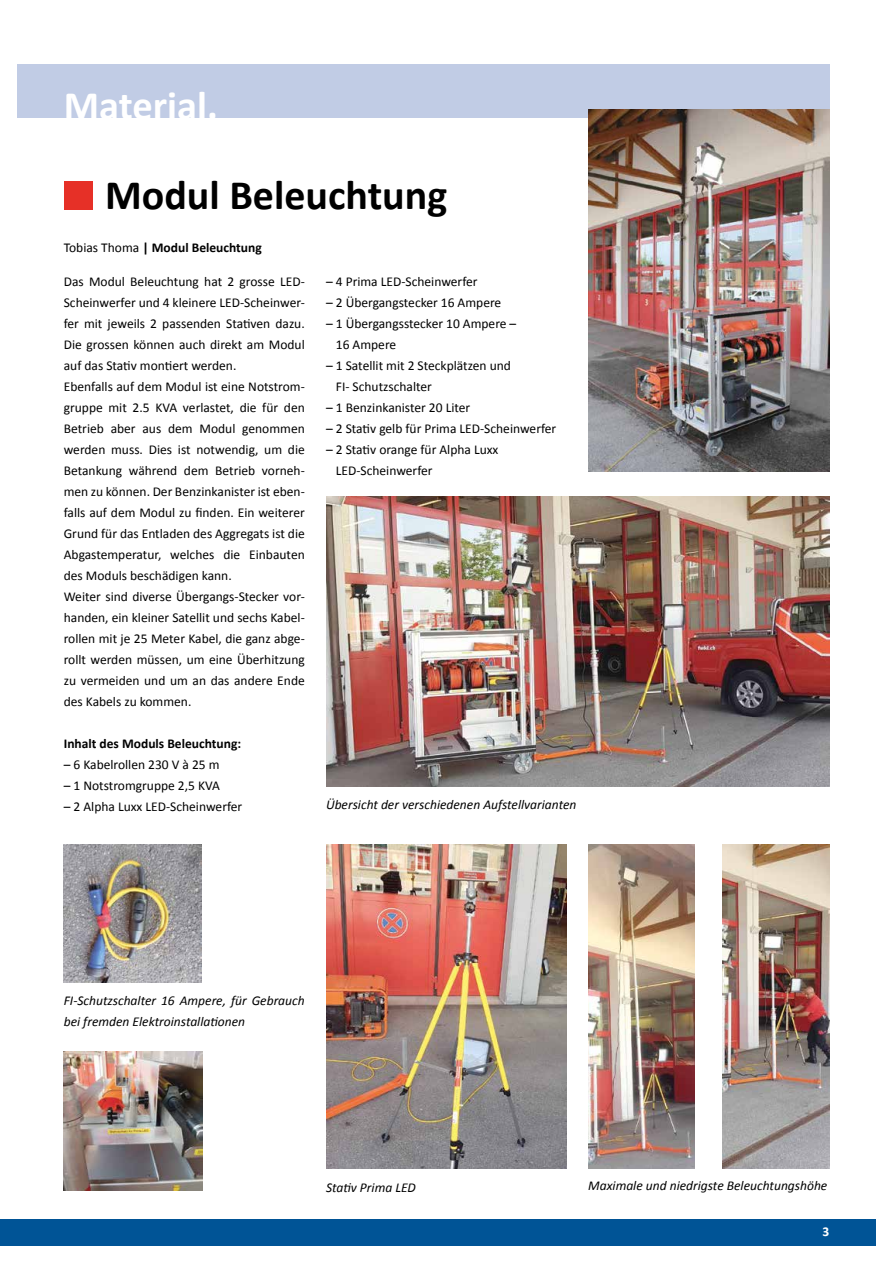
<style>
.page{position:relative;width:893px;height:1263px;background:#fff}
.page>*{position:absolute;margin:0;border:0;box-sizing:border-box;transform-origin:0 0}
.t1{font:700 42px "Calibri";color:#000}
.t2{font:700 40.5px "Calibri";color:#fff}
.t3{font:13.5px/21px "Calibri";color:#000}
.t4{font:italic 13.5px/21px "Calibri";color:#000}
.t5{font:700 13.5px "Calibri";color:#000}
.t6{font:700 13.5px "Calibri";color:#fff}
.s1{font-weight:400}
</style>
<div class="page">
<div style="left:0;top:1219px;width:876px;height:27px;background:#005496"></div>
<div style="left:17px;top:64px;width:812px;height:53px;background:#c1cce5"></div>
<div style="left:64px;top:181px;width:29px;height:28px;background:#e63027"></div>
<img style="left:588px;top:110px;width:241px;height:361px">
<img style="left:326px;top:496px;width:503px;height:291px">
<img style="left:64px;top:845px;width:138px;height:138px">
<img style="left:327px;top:845px;width:240px;height:323px">
<img style="left:64px;top:1052px;width:139px;height:139px">
<img style="left:588px;top:845px;width:106px;height:323px">
<img style="left:723px;top:845px;width:106px;height:323px">
<h2 class="t2" style="left:64px;top:80px;width:156px">Material.</h2>
<h1 class="t1" style="left:105px;top:169px;width:344px">Modul Beleuchtung</h1>
<p class="t5" style="left:64px;top:239px;width:200px"><span class="s1">Tobias Thoma</span> | Modul Beleuchtung</p>
<p class="t3" style="left:64px;top:271px;width:243px">Das Modul Beleuchtung hat 2 grosse LED-Scheinwerfer und 4 kleinere LED-Scheinwer&shy;fer mit jeweils 2 passenden Stativen dazu.<br>Die grossen können auch direkt am Modul auf das Stativ montiert werden.<br>Ebenfalls auf dem Modul ist eine Notstrom&shy;gruppe mit 2.5 KVA verlastet, die für den Betrieb aber aus dem Modul genommen werden muss. Dies ist notwendig, um die Betankung während dem Betrieb vorneh&shy;men zu können. Der Benzinkanister ist eben&shy;falls auf dem Modul zu finden. Ein weiterer Grund für das Entladen des Aggregats ist die Abgastemperatur, welches die Einbauten des Moduls beschädigen kann.<br>Weiter sind diverse Übergangs-Stecker vor&shy;handen, ein kleiner Satellit und sechs Kabel&shy;rollen mit je 25 Meter Kabel, die ganz abge&shy;rollt werden müssen, um eine Überhitzung zu vermeiden und um an das andere Ende des Kabels zu kommen.</p>
<p class="t5" style="left:64px;top:735px;width:179px">Inhalt des Moduls Beleuchtung:</p>
<p class="t3" style="left:64px;top:754px;width:157px">– 6 Kabelrollen 230 V à 25 m</p>
<p class="t3" style="left:64px;top:775px;width:158px">– 1 Notstromgruppe 2,5 KVA</p>
<p class="t3" style="left:64px;top:796px;width:180px">– 2 Alpha Luxx LED-Scheinwerfer</p>
<p class="t3" style="left:326px;top:271px;width:153px">– 4 Prima LED-Scheinwerfer</p>
<p class="t3" style="left:326px;top:292px;width:177px">– 2 Übergangstecker 16 Ampere</p>
<p class="t3" style="left:336px;top:313px;width:182px;text-indent:-10px">– 1 Übergangsstecker 10 Ampere –<br>16 Ampere</p>
<p class="t3" style="left:336px;top:355px;width:177px;text-indent:-10px">– 1 Satellit mit 2 Steckplätzen und<br>FI- Schutzschalter</p>
<p class="t3" style="left:326px;top:397px;width:146px">– 1 Benzinkanister 20 Liter</p>
<p class="t3" style="left:326px;top:418px;width:232px">– 2 Stativ gelb für Prima LED-Scheinwerfer</p>
<p class="t3" style="left:336px;top:439px;width:164px;text-indent:-10px">– 2 Stativ orange für Alpha Luxx<br>LED-Scheinwerfer</p>
<p class="t4" style="left:326px;top:793px;width:252px">Übersicht der verschiedenen Aufstellvarianten</p>
<p class="t4" style="left:64px;top:989px;width:242px">FI-Schutzschalter 16 Ampere, für Gebrauch bei fremden Elektroinstallationen</p>
<p class="t4" style="left:326px;top:1176px;width:91px">Stativ Prima LED</p>
<p class="t4" style="left:588px;top:1175px;width:241px">Maximale und niedrigste Beleuchtungshöhe</p>
<p class="t6" style="left:822px;top:1223px;width:8px">3</p>
</div>
